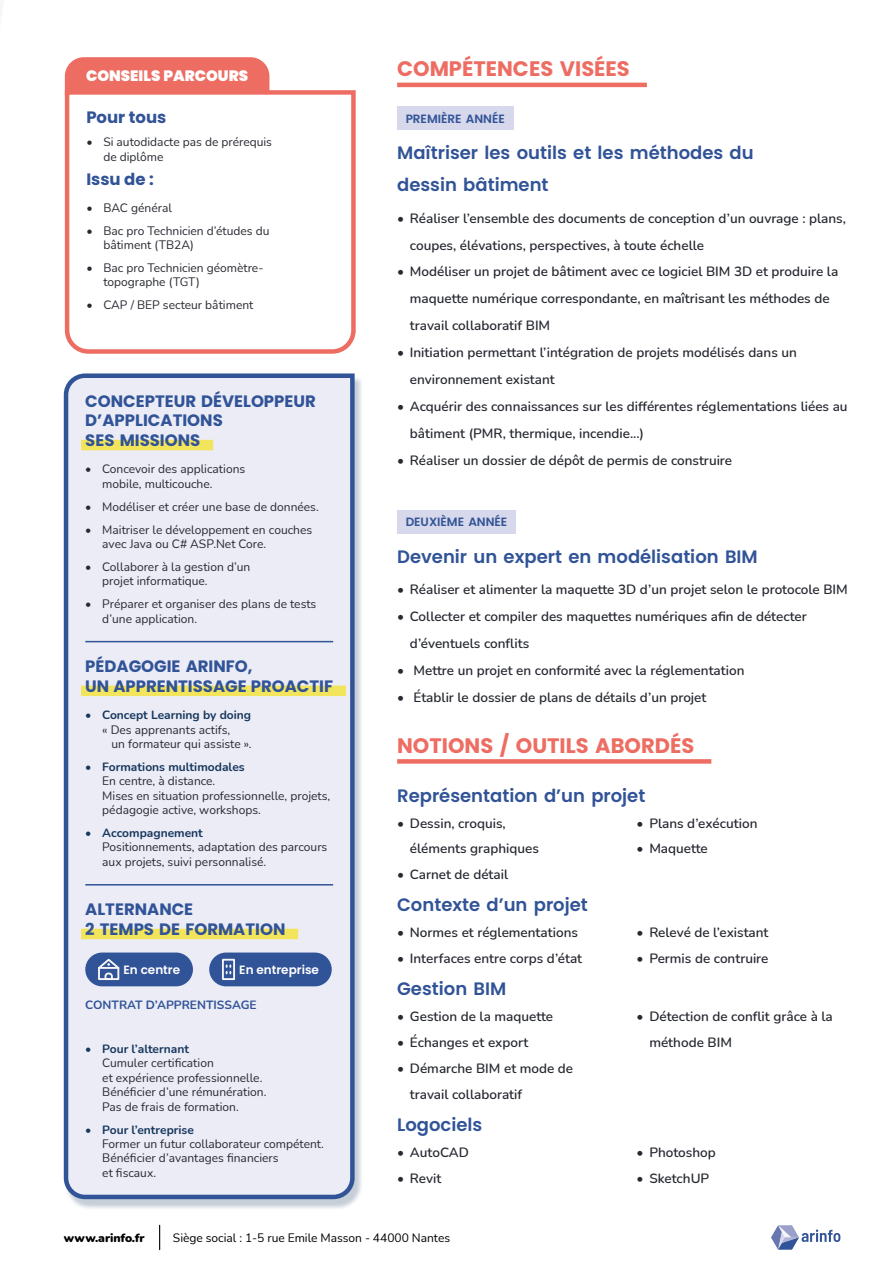
<style>
.page{position:relative;width:893px;height:1263px;background:#fff}
.page>*{position:absolute;margin:0;border:0;box-sizing:border-box;transform-origin:0 0}
.t1{font:700 21px "Poppins";color:#ed6d63}
.t2{font:600 18px/32.2px "Poppins";color:#315397}
.t3{font:700 16.5px/19.8px "Poppins";color:#315397}
.t4{font:900 15px "Poppins";color:#fff}
.t5{font:600 13.5px/26.8px "Nunito";color:#272931}
.t6{font:12px/14.4px "Nunito";color:#272931}
.t7{font:700 12px "Nunito";color:#16365b}
.t8{font:12px "Nunito";color:#000}
.t9{font:600 12px "Poppins";color:#315397}
.t10{font:700 12px "Nunito";color:#315397}
.t11{font:600 12px "Poppins";color:#fff}
.t12{font:900 12px "Nunito";letter-spacing:-.01em;color:#000}
</style>
<div class="page">
<svg style="left:771px;top:1225px;width:69px;height:24px"></svg>
<div style="left:64px;top:377px;width:299px;height:833px;background:#16365b;opacity:.25"></div>
<svg style="left:63px;top:373px;width:294px;height:828px;background:#dee1eb"></svg>
<hr style="left:397px;top:83px;width:250px;height:4px;background:#ed6d63">
<div style="left:397px;top:107px;width:116px;height:23px;background:#d7d8eb"></div>
<div style="left:397px;top:510px;width:119px;height:24px;background:#d7d8eb"></div>
<div style="left:397px;top:759px;width:314px;height:5px;background:#ed6d63"></div>
<svg style="left:159px;top:1225px;width:1px;height:25px"></svg>
<div style="left:65px;top:57px;width:204px;height:31px;background:#ed6d63"></div>
<svg style="left:64px;top:88px;width:292px;height:266px"></svg>
<p class="t4" style="left:86px;top:67px;width:164px">CONSEILS PARCOURS</p>
<p class="t3" style="left:86px;top:108px;width:82px">Pour tous</p>
<p class="t6" style="left:103px;top:134px;width:170px;text-indent:-17px">• Si autodidacte pas de prérequis de diplôme</p>
<p class="t3" style="left:86px;top:169px;width:69px">Issu de :</p>
<p class="t6" style="left:86px;top:200px;width:87px">• BAC général</p>
<p class="t6" style="left:103px;top:223px;width:168px;text-indent:-17px">• Bac pro Technicien d’études du bâtiment (TB2A)</p>
<p class="t6" style="left:103px;top:260px;width:162px;text-indent:-17px">• Bac pro Technicien géomètre&shy;topographe (TGT)</p>
<p class="t6" style="left:86px;top:297px;width:169px">• CAP / BEP secteur bâtiment</p>
<p class="t3" style="left:85px;top:391px;width:232px">CONCEPTEUR DÉVELOPPEUR<br>D’APPLICATIONS<br>SES MISSIONS</p>
<p class="t6" style="left:102px;top:461px;width:144px;text-indent:-17px">• Concevoir des applications mobile, multicouche.</p>
<p class="t6" style="left:85px;top:499px;width:235px">• Modéliser et créer une base de données.</p>
<p class="t6" style="left:102px;top:522px;width:211px;text-indent:-17px">• Maitriser le développement en couches avec Java ou C# ASP.Net Core.</p>
<p class="t6" style="left:102px;top:559px;width:150px;text-indent:-17px">• Collaborer à la gestion d’un projet informatique.</p>
<p class="t6" style="left:102px;top:596px;width:216px;text-indent:-17px">• Préparer et organiser des plans de tests d’une application.</p>
<p class="t3" style="left:85px;top:656px;width:249px">PÉDAGOGIE ARINFO,<br>UN APPRENTISSAGE PROACTIF</p>
<p class="t7" style="left:85px;top:706px;width:167px">• Concept Learning by doing</p>
<p class="t6" style="left:112px;top:722px;width:142px;text-indent:-9px">« Des apprenants actifs,<br>un formateur qui assiste ».</p>
<p class="t7" style="left:85px;top:758px;width:161px">• Formations multimodales</p>
<p class="t6" style="left:102px;top:773px;width:229px">En centre, à distance.<br>Mises en situation professionnelle, projets, pédagogie active, workshops.</p>
<p class="t7" style="left:85px;top:824px;width:119px">• Accompagnement</p>
<p class="t6" style="left:102px;top:839px;width:227px">Positionnements, adaptation des parcours aux projets, suivi personnalisé.</p>
<p class="t3" style="left:85px;top:900px;width:202px">ALTERNANCE<br>2 TEMPS DE FORMATION</p>
<p class="t11" style="left:124px;top:962px;width:58px">En centre</p>
<p class="t11" style="left:239px;top:962px;width:81px">En entreprise</p>
<p class="t10" style="left:85px;top:997px;width:173px">CONTRAT D’APPRENTISSAGE</p>
<p class="t7" style="left:85px;top:1040px;width:105px">• Pour l’alternant</p>
<p class="t6" style="left:102px;top:1055px;width:166px">Cumuler certification<br>et expérience professionnelle.<br>Bénéficier d’une rémunération.<br>Pas de frais de formation.</p>
<p class="t7" style="left:85px;top:1121px;width:110px">• Pour l’entreprise</p>
<p class="t6" style="left:102px;top:1136px;width:223px">Former un futur collaborateur compétent.<br>Bénéficier d’avantages financiers<br>et fiscaux.</p>
<h1 class="t1" style="left:397px;top:57px;width:234px">COMPÉTENCES VISÉES</h1>
<p class="t9" style="left:406px;top:111px;width:101px">PREMIÈRE ANNÉE</p>
<h2 class="t2" style="left:397px;top:137px;width:358px">Maîtriser les outils et les méthodes du dessin bâtiment</h2>
<p class="t5" style="left:410px;top:204px;width:438px;text-indent:-13px">• Réaliser l’ensemble des documents de conception d’un ouvrage : plans, coupes, élévations, perspectives, à toute échelle</p>
<p class="t5" style="left:410px;top:258px;width:430px;text-indent:-13px">• Modéliser un projet de bâtiment avec ce logiciel BIM 3D et produire la maquette numérique correspondante, en maîtrisant les méthodes de travail collaboratif BIM</p>
<p class="t5" style="left:410px;top:338px;width:388px;text-indent:-13px">• Initiation permettant l’intégration de projets modélisés dans un environnement existant</p>
<p class="t5" style="left:410px;top:392px;width:439px;text-indent:-13px">• Acquérir des connaissances sur les différentes réglementations liées au bâtiment (PMR, thermique, incendie...)</p>
<p class="t5" style="left:397px;top:446px;width:336px">• Réaliser un dossier de dépôt de permis de construire</p>
<p class="t9" style="left:406px;top:515px;width:103px">DEUXIÈME ANNÉE</p>
<h2 class="t2" style="left:397px;top:540px;width:362px">Devenir un expert en modélisation BIM</h2>
<p class="t5" style="left:397px;top:575px;width:452px">• Réaliser et alimenter la maquette 3D d’un projet selon le protocole BIM</p>
<p class="t5" style="left:410px;top:602px;width:398px;text-indent:-13px">• Collecter et compiler des maquettes numériques afin de détecter d’éventuels conflits</p>
<p class="t5" style="left:397px;top:656px;width:349px">• Mettre un projet en conformité avec la réglementation</p>
<p class="t5" style="left:397px;top:683px;width:311px">• Établir le dossier de plans de détails d’un projet</p>
<h1 class="t1" style="left:397px;top:733px;width:299px">NOTIONS / OUTILS ABORDÉS</h1>
<h2 class="t2" style="left:397px;top:780px;width:250px">Représentation d’un projet</h2>
<p class="t5" style="left:410px;top:810px;width:131px;line-height:25.7px;text-indent:-13px">• Dessin, croquis, éléments graphiques</p>
<p class="t5" style="left:397px;top:860px;width:113px">• Carnet de détail</p>
<p class="t5" style="left:637px;top:809px;width:122px">• Plans d’exécution</p>
<p class="t5" style="left:637px;top:835px;width:73px">• Maquette</p>
<h2 class="t2" style="left:397px;top:889px;width:192px">Contexte d’un projet</h2>
<p class="t5" style="left:397px;top:918px;width:182px">• Normes et réglementations</p>
<p class="t5" style="left:397px;top:944px;width:187px">• Interfaces entre corps d’état</p>
<h2 class="t2" style="left:397px;top:973px;width:111px">Gestion BIM</h2>
<p class="t5" style="left:397px;top:1002px;width:157px">• Gestion de la maquette</p>
<p class="t5" style="left:397px;top:1028px;width:133px">• Échanges et export</p>
<p class="t5" style="left:410px;top:1055px;width:165px;line-height:26.1px;text-indent:-13px">• Démarche BIM et mode de travail collaboratif</p>
<h2 class="t2" style="left:397px;top:1109px;width:87px">Logociels</h2>
<p class="t5" style="left:397px;top:1138px;width:73px">• AutoCAD</p>
<p class="t5" style="left:397px;top:1164px;width:46px">• Revit</p>
<p class="t5" style="left:637px;top:918px;width:133px">• Relevé de l’existant</p>
<p class="t5" style="left:637px;top:944px;width:133px">• Permis de contruire</p>
<p class="t5" style="left:649px;top:1003px;width:185px;line-height:25.7px;text-indent:-13px">• Détection de conflit grâce à la méthode BIM</p>
<p class="t5" style="left:637px;top:1138px;width:81px">• Photoshop</p>
<p class="t5" style="left:637px;top:1164px;width:74px">• SketchUP</p>
<p class="t12" style="left:64px;top:1229px;width:82px">www.arinfo.fr</p>
<p class="t8" style="left:173px;top:1229px;width:279px">Siège social : 1-5 rue Emile Masson - 44000 Nantes</p>
</div>
